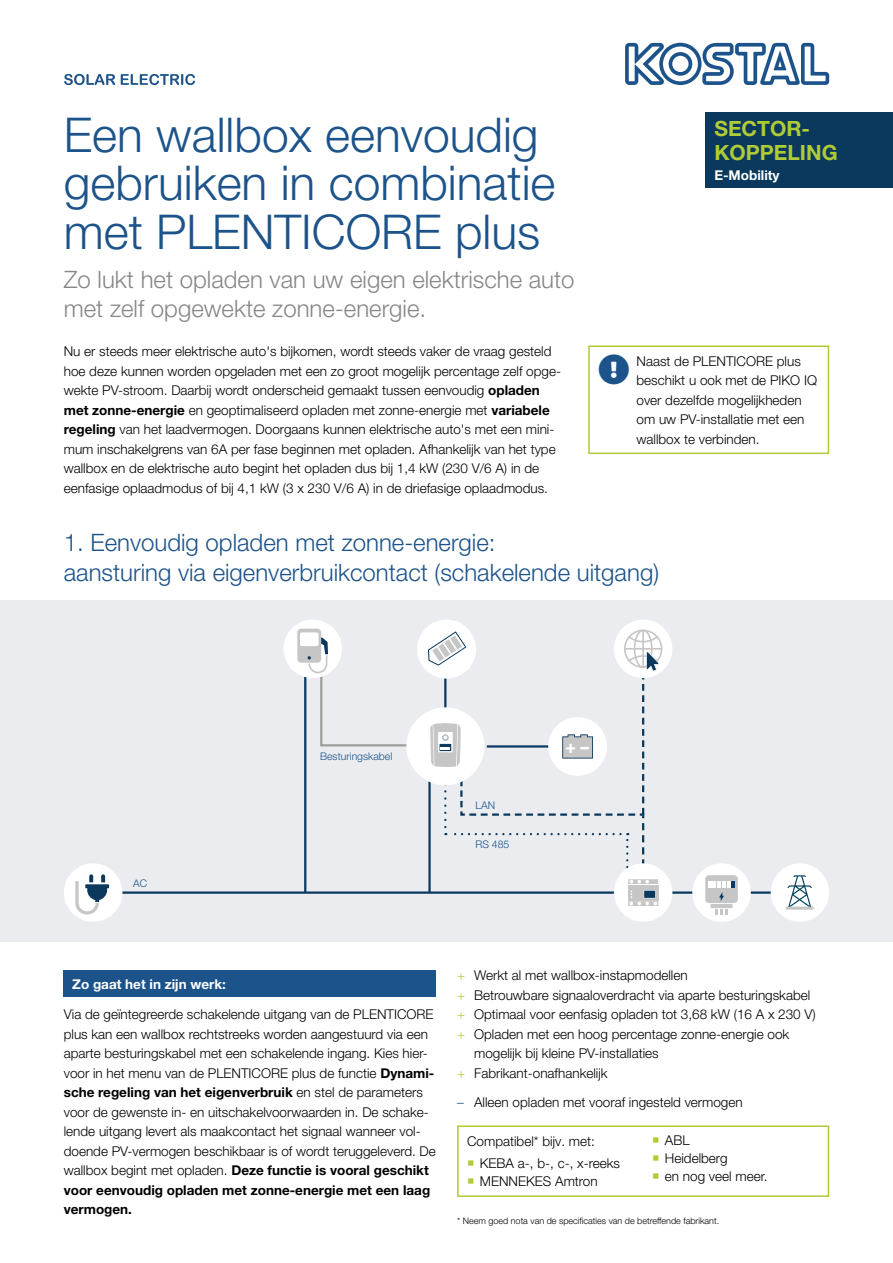
<style>
.page{position:relative;width:893px;height:1263px;background:#fff}
.page>*{position:absolute;margin:0;border:0;box-sizing:border-box;transform-origin:0 0}
.t1{font:300 48px/48.8px "Helvetica Neue LT Pro";color:#1c538a}
.t2{font:300 24px/29.2px "Helvetica Neue LT Pro";color:#1c538a}
.t3{font:300 24px/29.2px "Helvetica Neue LT Pro";color:#878787}
.t4{font:700 21px/24px "Helvetica Neue LT Pro";color:#afcb37}
.t5{font:300 13.5px/19.5px "Helvetica Neue LT Pro";color:#000}
.t6{font:700 13.5px "Helvetica Neue LT Pro";color:#fff}
.t7{font:300 10.5px "Helvetica Neue LT Pro";color:#1c538a}
.t8{font:300 9px "Helvetica Neue LT Pro";color:#000}
.s1{font-weight:700}
.s2{color:#afcb37}
.s3{color:#1c538a}
</style>
<div class="page">
<div style="left:0;top:600px;width:893px;height:341px;background:#eaecef"></div>
<svg style="left:625px;top:43px;width:204px;height:42px"></svg>
<svg style="left:64px;top:74px;width:51px;height:11px"></svg>
<svg style="left:121px;top:74px;width:74px;height:11px"></svg>
<div style="left:588px;top:345px;width:241px;height:109px;border:2px solid #afcb37"></div>
<div style="left:457px;top:1125px;width:372px;height:72px;border:2px solid #afcb37"></div>
<div style="left:706px;top:112px;width:187px;height:76px;background:#0a395d"></div>
<div style="left:64px;top:971px;width:372px;height:26px;background:#1c538a"></div>
<hr style="left:428px;top:750px;width:3px;height:143px;background:#0a395d">
<hr style="left:304px;top:668px;width:2px;height:225px;background:#0a395d">
<hr style="left:93px;top:891px;width:688px;height:3px;background:#0a395d">
<div style="left:692px;top:863px;width:59px;height:59px;background:#fff;border-radius:50%"></div>
<div style="left:705px;top:875px;width:33px;height:28px;background:#c6c6c6;border-radius:4px"></div>
<hr style="left:710px;top:904px;width:23px;height:4px;background:#c6c6c6">
<svg style="left:715px;top:909px;width:13px;height:6px"></svg>
<svg style="left:708px;top:881px;width:27px;height:20px"></svg>
<div style="left:614px;top:620px;width:58px;height:58px;background:#fff;border-radius:50%"></div>
<div style="left:624px;top:630px;width:38px;height:38px;border:2px solid #c6c6c6;border-radius:50%"></div>
<div style="left:634px;top:630px;width:19px;height:38px;border:2px solid #c6c6c6;border-radius:50%"></div>
<hr style="left:625px;top:648px;width:37px;height:2px;background:#c6c6c6">
<hr style="left:642px;top:630px;width:2px;height:37px;background:#c6c6c6">
<div style="left:614px;top:863px;width:58px;height:59px;background:#fff;border-radius:50%"></div>
<div style="left:628px;top:885px;width:30px;height:15px;background:#c6c6c6"></div>
<svg style="left:628px;top:890px;width:30px;height:16px"></svg>
<div style="left:283px;top:620px;width:59px;height:58px;background:#fff;border-radius:50%"></div>
<div style="left:297px;top:629px;width:24px;height:34px;background:#c6c6c6;border-radius:4px"></div>
<div style="left:300px;top:632px;width:19px;height:14px;background:#fff;border-radius:2px"></div>
<svg style="left:308px;top:638px;width:98px;height:109px"></svg>
<div style="left:64px;top:863px;width:58px;height:59px;background:#fff;border-radius:50%"></div>
<svg style="left:75px;top:874px;width:34px;height:41px"></svg>
<div style="left:406px;top:707px;width:78px;height:78px;background:#fff;border-radius:50%"></div>
<div style="left:417px;top:620px;width:59px;height:59px;background:#fff;border-radius:50%"></div>
<div style="left:771px;top:863px;width:58px;height:59px;background:#fff;border-radius:50%"></div>
<svg style="left:787px;top:875px;width:25px;height:31px"></svg>
<svg style="left:786px;top:906px;width:28px;height:4px"></svg>
<svg style="left:428px;top:631px;width:231px;height:253px"></svg>
<h1 class="t1" style="left:64px;top:109px;width:493px">Een wallbox eenvoudig gebruiken in combinatie met PLENTICORE plus</h1>
<h2 class="t3" style="left:64px;top:264px;width:512px">Zo lukt het opladen van uw eigen elektrische auto met zelf opgewekte zonne-energie.</h2>
<p class="t5" style="left:64px;top:341px;width:499px">Nu er steeds meer elektrische auto's bijkomen, wordt steeds vaker de vraag gesteld hoe deze kunnen worden opgeladen met een zo groot mogelijk percentage zelf opge&shy;wekte PV-stroom. Daarbij wordt onderscheid gemaakt tussen eenvoudig <span class="s1">opladen met zonne-energie</span> en geoptimaliseerd opladen met zonne-energie met <span class="s1">variabele regeling</span> van het laadvermogen. Doorgaans kunnen elektrische auto's met een mini&shy;mum inschakelgrens van 6A per fase beginnen met opladen. Afhankelijk van het type wallbox en de elektrische auto begint het opladen dus bij 1,4 kW (230 V/6 A) in de eenfasige oplaadmodus of bij 4,1 kW (3 x 230 V/6 A) in de driefasige oplaadmodus.</p>
<h3 class="t4" style="left:714px;top:116px;width:125px">SECTOR-<br>KOPPELING</h3>
<p class="t6" style="left:714px;top:166px;width:67px">E-Mobility</p>
<p class="t5" style="left:636px;top:351px;width:182px">Naast de PLENTICORE plus beschikt u ook met de PIKO IQ over dezelfde mogelijkheden om uw PV-installatie met een wallbox te verbinden.</p>
<h2 class="t2" style="left:64px;top:528px;width:597px">1. Eenvoudig opladen met zonne-energie:<br>aansturing via eigenverbruikcontact (schakelende uitgang)</h2>
<p class="t7" style="left:133px;top:876px;width:16px">AC</p>
<p class="t7" style="left:320px;top:750px;width:74px">Besturingskabel</p>
<p class="t7" style="left:475px;top:798px;width:21px">LAN</p>
<p class="t7" style="left:475px;top:837px;width:36px">RS 485</p>
<p class="t6" style="left:72px;top:975px;width:155px">Zo gaat het in zijn werk:</p>
<p class="t5" style="left:64px;top:1004px;width:374px">Via de geïntegreerde schakelende uitgang van de PLENTICORE plus kan een wallbox rechtstreeks worden aangestuurd via een aparte besturingskabel met een schakelende ingang. Kies hier&shy;voor in het menu van de PLENTICORE plus de functie <span class="s1">Dynami&shy;sche regeling van het eigenverbruik</span> en stel de parameters voor de gewenste in- en uitschakelvoorwaarden in. De schake&shy;lende uitgang levert als maakcontact het signaal wanneer vol&shy;doende PV-vermogen beschikbaar is of wordt teruggeleverd. De wallbox begint met opladen. <span class="s1">Deze functie is vooral geschikt voor eenvoudig opladen met zonne-energie met een laag vermogen.</span></p>
<p class="t5" style="left:457px;top:965px;width:232px"><span class="s2">+</span> Werkt al met wallbox-instapmodellen</p>
<p class="t5" style="left:457px;top:985px;width:355px"><span class="s2">+</span> Betrouwbare signaaloverdracht via aparte besturingskabel</p>
<p class="t5" style="left:457px;top:1004px;width:360px"><span class="s2">+</span> Optimaal voor eenfasig opladen tot 3,68 kW (16 A x 230 V)</p>
<p class="t5" style="left:457px;top:1024px;width:334px"><span class="s2">+</span> Opladen met een hoog percentage zonne-energie ook</p>
<p class="t5" style="left:474px;top:1043px;width:186px">mogelijk bij kleine PV-installaties</p>
<p class="t5" style="left:457px;top:1063px;width:152px"><span class="s2">+</span> Fabrikant-onafhankelijk</p>
<p class="t5" style="left:457px;top:1092px;width:287px"><span class="s3">–</span> Alleen opladen met vooraf ingesteld vermogen</p>
<p class="t5" style="left:480px;top:1130px;width:142px;line-height:22.2px;text-indent:-13px">Compatibel* bijv. met:<br>KEBA a-, b-, c-, x-reeks</p>
<p class="t5" style="left:480px;top:1171px;width:119px">MENNEKES Amtron</p>
<p class="t5" style="left:665px;top:1131px;width:104px;line-height:18px">ABL<br>Heidelberg<br>en nog veel meer.</p>
<p class="t8" style="left:457px;top:1215px;width:264px">* Neem goed nota van de specificaties van de betreffende fabrikant.</p>
</div>
